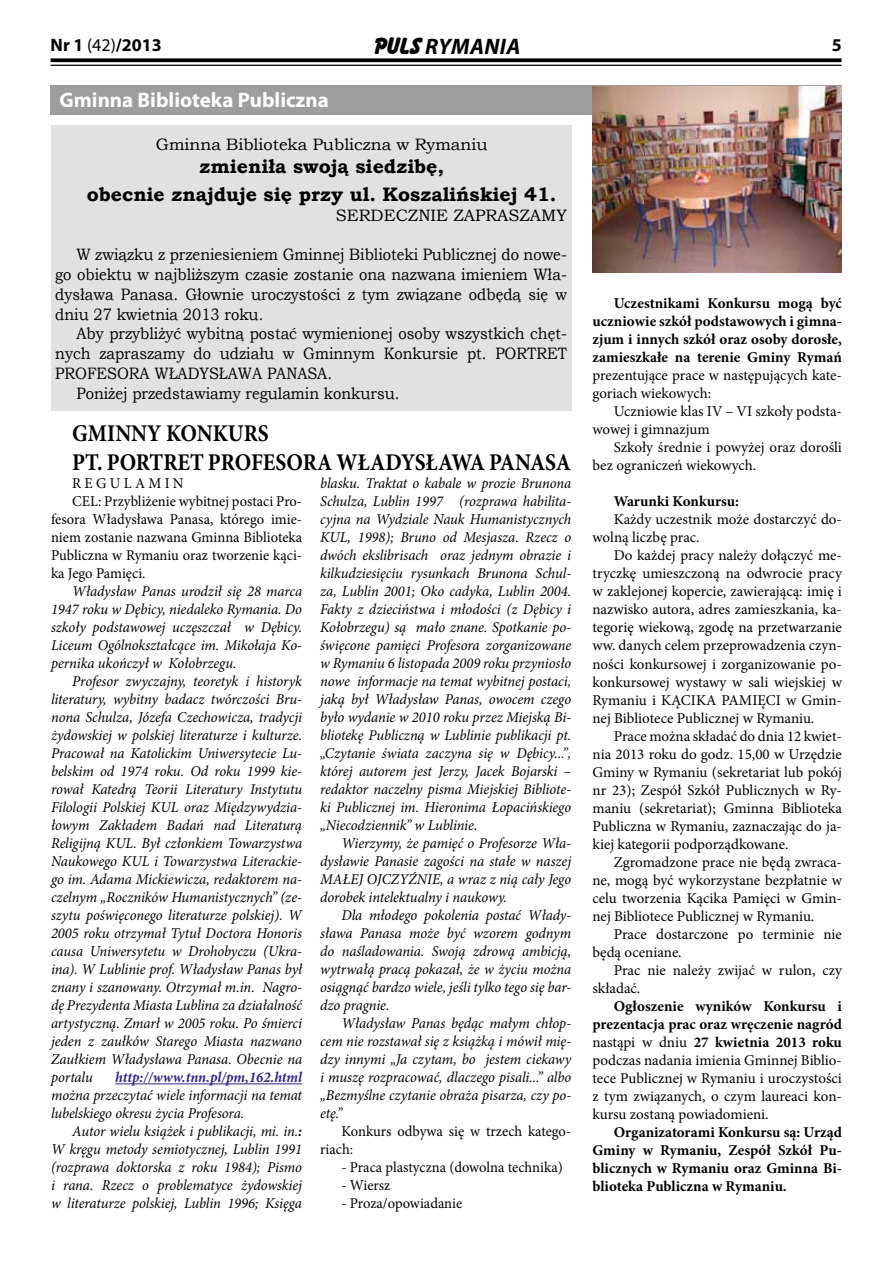
<style>
.page{position:relative;width:893px;height:1263px;background:#fff}
.page>*{position:absolute;margin:0;border:0;box-sizing:border-box;transform-origin:0 0}
.t1{font:700 24px/28.8px "Minion Pro";color:#000;scale:.9 1}
.t2{font:italic 700 22.5px "Myriad Pro";letter-spacing:.02em;color:#000}
.t3{font:700 21px "Myriad Pro";color:#fff}
.t4{font:700 19.5px/27.6px "Bookman Old Style";color:#000;text-align:center}
.t5{font:700 18px "Myriad Pro";color:#000}
.t6{font:16.5px/19.8px "Bookman Old Style";color:#000;text-align:justify;scale:.9 1}
.t7{font:16.5px "Bookman Old Style";color:#000}
.t8{font:italic 15px/18px "Minion Pro";letter-spacing:-.005em;color:#000;text-align:justify}
.t9{font:15px/18px "Minion Pro";color:#000}
.t10{font:700 15px/18px "Minion Pro";color:#000;text-align:justify}
.t11{font:italic 700 15px "Minion Pro";color:#312783}
.s1{font-weight:400}
.s2{font-family:"Bassoon";font-style:normal;font-size:21px}
.s3{font-weight:700}
</style>
<div class="page">
<svg style="left:51px;top:58px;width:791px;height:4px;fill:#000"></svg>
<hr style="left:51px;top:65px;width:791px;height:1px;background:#000">
<div style="left:51px;top:85px;width:791px;height:29px;background:#9d9d9c"></div>
<div style="left:51px;top:125px;width:520px;height:286px;background:#e1e1e1"></div>
<hr style="left:115px;top:1083px;width:187px;height:1px;background:#312783">
<img style="left:592px;top:86px;width:250px;height:187px">
<p class="t5" style="left:51px;top:33px;width:113px">Nr 1 <span class="s1">(42)</span>/2013</p>
<h2 class="t2" style="left:372px;top:32px;width:150px"><span class="s2">Puls</span> RYMANIA</h2>
<p class="t5" style="left:832px;top:33px;width:11px">5</p>
<h3 class="t3" style="left:59px;top:87px;width:271px">Gminna Biblioteka Publiczna</h3>
<p class="t7" style="left:156px;top:133px;width:333px">Gminna Biblioteka Publiczna w Rymaniu</p>
<h3 class="t4" style="left:87px;top:152px;width:471px">zmieniła swoją siedzibę,<br>obecnie znajduje się przy ul. Koszalińskiej 41.</h3>
<p class="t7" style="left:336px;top:204px;width:233px">SERDECZNIE ZAPRASZAMY</p>
<p class="t6" style="left:55px;top:245px;width:570px;text-indent:21px">W związku z przeniesieniem Gminnej Biblioteki Publicznej do nowe&shy;go obiektu w najbliższym czasie zostanie ona nazwana imieniem Wła&shy;dysława Panasa. Głownie uroczystości z tym związane odbędą się w dniu 27 kwietnia 2013 roku.</p>
<p class="t6" style="left:77px;top:324px;width:546px">Aby przybliżyć wybitną postać wymienionej osoby wszystkich chęt-</p>
<p class="t6" style="left:55px;top:344px;width:570px">nych zapraszamy do udziału w Gminnym Konkursie pt. PORTRET</p>
<p class="t6" style="left:55px;top:363px;width:309px">PROFESORA WŁADYSŁAWA PANASA.</p>
<p class="t6" style="left:77px;top:383px;width:361px">Poniżej przedstawiamy regulamin konkursu.</p>
<h1 class="t1" style="left:72px;top:419px;width:556px">GMINNY KONKURS<br>PT. PORTRET PROFESORA WŁADYSŁAWA PANASA</h1>
<p class="t9" style="left:72px;top:475px;width:113px">R E G U L A M I N</p>
<p class="t9" style="left:72px;top:493px;width:231px">CEL: Przybliżenie wybitnej postaci Pro-</p>
<p class="t9" style="left:51px;top:511px;width:253px">fesora Władysława Panasa, którego imie-</p>
<p class="t9" style="left:51px;top:529px;width:253px">niem zostanie nazwana Gminna Biblioteka</p>
<p class="t9" style="left:51px;top:547px;width:253px">Publiczna w Rymaniu oraz tworzenie kąci-</p>
<p class="t9" style="left:51px;top:565px;width:96px">ka Jego Pamięci.</p>
<p class="t8" style="left:51px;top:582px;width:253px;text-indent:21px">Władysław Panas urodził się 28 marca 1947 roku w Dębicy, niedaleko Rymania. Do szkoły podstawowej uczęszczał w Dębicy.<br>Liceum Ogólnokształcące im. Mikołaja Ko&shy;pernika ukończył w Kołobrzegu.</p>
<p class="t8" style="left:51px;top:672px;width:253px;text-indent:21px">Profesor zwyczajny, teoretyk i historyk literatury, wybitny badacz twórczości Bru&shy;nona Schulza, Józefa Czechowicza, tradycji żydowskiej w polskiej literaturze i kulturze.<br>Pracował na Katolickim Uniwersytecie Lu&shy;belskim od 1974 roku. Od roku 1999 kie&shy;rował Katedrą Teorii Literatury Instytutu Filologii Polskiej KUL oraz Międzywydzia&shy;łowym Zakładem Badań nad Literaturą Religijną KUL. Był członkiem Towarzystwa Naukowego KUL i Towarzystwa Literackie&shy;go im. Adama Mickiewicza, redaktorem na&shy;czelnym „Roczników Humanistycznych” (ze&shy;szytu poświęconego literaturze polskiej). W 2005 roku otrzymał Tytuł Doctora Honoris causa Uniwersytetu w Drohobyczu (Ukra&shy;ina). W Lublinie prof. Władysław Panas był znany i szanowany. Otrzymał m.in. Nagro&shy;dę Prezydenta Miasta Lublina za działalność artystyczną. Zmarł w 2005 roku. Po śmierci jeden z zaułków Starego Miasta nazwano Zaułkiem Władysława Panasa. Obecnie na portalu</p>
<p class="t10" style="left:592px;top:294px;width:251px;text-indent:21px">Uczestnikami Konkursu mogą być uczniowie szkół podstawowych i gimna&shy;zjum i innych szkół oraz osoby dorosłe, zamieszkałe na terenie Gminy Rymań</p>
<p class="t9" style="left:592px;top:367px;width:251px">prezentujące prace w następujących kate&shy;goriach wiekowych:</p>
<p class="t9" style="left:592px;top:403px;width:251px;text-indent:21px">Uczniowie klas IV – VI szkoły podsta&shy;wowej i gimnazjum</p>
<p class="t9" style="left:592px;top:439px;width:251px;text-indent:21px">Szkoły średnie i powyżej oraz dorośli bez ograniczeń wiekowych.</p>
<p class="t10" style="left:614px;top:492px;width:127px">Warunki Konkursu:</p>
<p class="t9" style="left:592px;top:511px;width:251px;text-indent:21px">Każdy uczestnik może dostarczyć do&shy;wolną liczbę prac.</p>
<p class="t9" style="left:592px;top:547px;width:251px;text-align:justify;text-indent:21px">Do każdej pracy należy dołączyć me&shy;tryczkę umieszczoną na odwrocie pracy w zaklejonej kopercie, zawierającą: imię i nazwisko autora, adres zamieszkania, ka&shy;tegorię wiekową, zgodę na przetwarzanie ww. danych celem przeprowadzenia czyn&shy;ności konkursowej i zorganizowanie po&shy;konkursowej wystawy w sali wiejskiej w Rymaniu i KĄCIKA PAMIĘCI w Gmin&shy;nej Bibliotece Publicznej w Rymaniu.</p>
<p class="t9" style="left:592px;top:727px;width:251px;text-align:justify;text-indent:21px">Prace można składać do dnia 12 kwiet&shy;nia 2013 roku do godz. 15,00 w Urzędzie Gminy w Rymaniu (sekretariat lub pokój nr 23); Zespół Szkół Publicznych w Ry&shy;maniu (sekretariat); Gminna Biblioteka Publiczna w Rymaniu, zaznaczając do ja&shy;kiej kategorii podporządkowane.</p>
<p class="t9" style="left:592px;top:853px;width:251px;text-align:justify;text-indent:21px">Zgromadzone prace nie będą zwraca&shy;ne, mogą być wykorzystane bezpłatnie w celu tworzenia Kącika Pamięci w Gmin&shy;nej Bibliotece Publicznej w Rymaniu.</p>
<p class="t9" style="left:592px;top:925px;width:251px;text-indent:21px">Prace dostarczone po terminie nie będą oceniane.</p>
<p class="t9" style="left:592px;top:961px;width:251px;text-indent:21px">Prac nie należy zwijać w rulon, czy składać.</p>
<p class="t9" style="left:592px;top:997px;width:251px;text-align:justify;text-indent:21px"><span class="s3">Ogłoszenie wyników Konkursu i prezentacja prac oraz wręczenie nagród </span>nastąpi w dniu <span class="s3">27 kwietnia 2013 roku </span>podczas nadania imienia Gminnej Biblio&shy;tece Publicznej w Rymaniu i uroczystości z tym związanych, o czym laureaci kon&shy;kursu zostaną powiadomieni.</p>
<p class="t10" style="left:592px;top:1122px;width:251px;text-indent:21px">Organizatorami Konkursu są: Urząd Gminy w Rymaniu, Zespół Szkół Pu&shy;blicznych w Rymaniu oraz Gminna Bi&shy;blioteka Publiczna w Rymaniu.</p>
<p class="t8" style="left:320px;top:474px;width:253px">blasku. Traktat o kabale w prozie Brunona Schulza, Lublin 1997 (rozprawa habilita&shy;cyjna na Wydziale Nauk Humanistycznych KUL, 1998); Bruno od Mesjasza. Rzecz o dwóch ekslibrisach oraz jednym obrazie i kilkudziesięciu rysunkach Brunona Schul&shy;za, Lublin 2001; Oko cadyka, Lublin 2004.<br>Fakty z dzieciństwa i młodości (z Dębicy i Kołobrzegu) są mało znane. Spotkanie po&shy;święcone pamięci Profesora zorganizowane w Rymaniu 6 listopada 2009 roku przyniosło nowe informacje na temat wybitnej postaci, jaką był Władysław Panas, owocem czego było wydanie w 2010 roku przez Miejską Bi&shy;bliotekę Publiczną w Lublinie publikacji pt. „Czytanie świata zaczyna się w Dębicy...”, której autorem jest Jerzy, Jacek Bojarski – redaktor naczelny pisma Miejskiej Bibliote&shy;ki Publicznej im. Hieronima Łopacińskiego „Niecodziennik” w Lublinie.</p>
<p class="t8" style="left:320px;top:834px;width:253px;text-indent:21px">Wierzymy, że pamięć o Profesorze Wła&shy;dysławie Panasie zagości na stałe w naszej MAŁEJ OJCZYŹNIE, a wraz z nią cały Jego dorobek intelektualny i naukowy.</p>
<p class="t8" style="left:320px;top:906px;width:253px;text-indent:21px">Dla młodego pokolenia postać Włady&shy;sława Panasa może być wzorem godnym do naśladowania. Swoją zdrową ambicją, wytrwałą pracą pokazał, że w życiu można osiągnąć bardzo wiele, jeśli tylko tego się bar&shy;dzo pragnie.</p>
<p class="t8" style="left:320px;top:1014px;width:253px;text-indent:21px">Władysław Panas będąc małym chłop&shy;cem nie rozstawał się z książką i mówił mię&shy;dzy innymi „Ja czytam, bo jestem ciekawy i muszę rozpracować, dlaczego pisali...” albo „Bezmyślne czytanie obraża pisarza, czy po&shy;etę.”</p>
<p class="t9" style="left:320px;top:1123px;width:253px;text-indent:21px">Konkurs odbywa się w trzech katego&shy;riach:</p>
<p class="t9" style="left:341px;top:1159px;width:223px">- Praca plastyczna (dowolna technika)</p>
<p class="t9" style="left:341px;top:1177px;width:50px">- Wiersz</p>
<p class="t9" style="left:341px;top:1195px;width:122px">- Proza/opowiadanie</p>
<p class="t11" style="left:115px;top:1067px;width:188px">http://www.tnn.pl/pm,162.html</p>
<p class="t8" style="left:51px;top:1086px;width:253px">można przeczytać wiele informacji na temat lubelskiego okresu życia Profesora.</p>
<p class="t8" style="left:51px;top:1122px;width:253px;text-indent:21px">Autor wielu książek i publikacji, mi. in.<span class="s3">:<br></span>W kręgu metody semiotycznej, Lublin 1991 (rozprawa doktorska z roku 1984); Pismo i rana. Rzecz o problematyce żydowskiej w literaturze polskiej, Lublin 1996; Księga</p>
</div>
